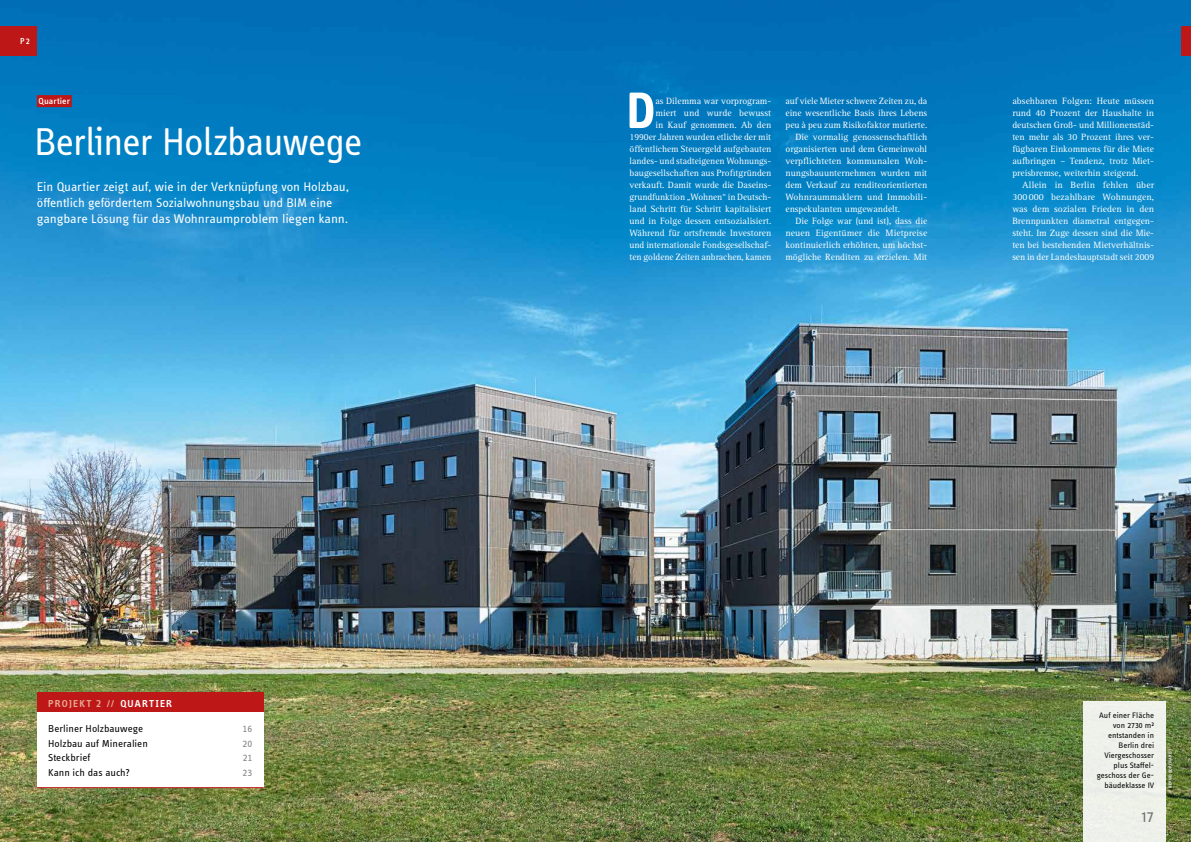
<style>
.page{position:relative;width:1191px;height:842px;background:#fff}
.page>*{position:absolute;margin:0;border:0;box-sizing:border-box;transform-origin:0 0}
.t1{font:700 52.9px "Info OT Text";color:#fff}
.t2{font:40px "Info OT Disp";letter-spacing:-.015em;color:#fff}
.t3{font:16px "Info OT Text";color:#6e6e6e;scale:1.05 1}
.t4{font:13px/16px "Info OT Text";letter-spacing:-.01em;color:#fff;scale:1.04 1}
.t5{font:10.4px "Info OT Text";letter-spacing:-.005em;color:#000;scale:1.05 1}
.t6{font:600 10.4px "Info OT Disp";letter-spacing:.11em;color:#e5aa94;scale:1.05 1}
.t7{font:10.4px "Info OT Text";color:#868786;scale:1.05 1}
.t8{font:9.4px/12px "Rotis Serif Pro";color:#fff;text-align:justify}
.t9{font:500 9px "Info OT Text";letter-spacing:.01em;color:#fff;scale:1.05 1}
.t10{font:500 9px "Info OT Text";letter-spacing:.01em;color:#fff}
.t11{font:8.2px/10px "Info OT Text";color:#000;text-align:right;scale:1.05 1}
.t12{font:500 4.5px "Info OT Text";letter-spacing:.035em;color:#fff;scale:1.05 1}
.s1{color:#fff}
</style>
<div class="page">
<img style="left:0;top:0;width:1191px;height:842px">
<div style="left:37px;top:692px;width:227px;height:20px;background:#be1717"></div>
<div style="left:37px;top:712px;width:227px;height:76px;background:#fff"></div>
<hr style="left:37px;top:787px;width:227px;height:1px;background:#be1717">
<div style="left:37px;top:95px;width:35px;height:12px;background:#be1717"></div>
<div style="left:0;top:26px;width:37px;height:30px;background:#be1717"></div>
<div style="left:1181px;top:26px;width:10px;height:30px;background:#be1717"></div>
<div style="left:1083px;top:701px;width:82px;height:141px;background:#eef1ea"></div>
<hr style="left:1169px;top:749px;width:3px;height:40px;background:#000;opacity:.35">
<p class="t10" style="left:20px;top:35px;width:11px">P2</p>
<p class="t9" style="left:39px;top:95px;width:31px">Quartier</p>
<h2 class="t2" style="left:34px;top:117px;width:329px">Berliner Holzbauwege</h2>
<h3 class="t4" style="left:37px;top:178px;width:302px">Ein Quartier zeigt auf, wie in der Verknüpfung von Holzbau, öffentlich gefördertem Sozialwohnungsbau und BIM eine gangbare Lösung für das Wohnraumproblem liegen kann.</h3>
<p class="t6" style="left:48px;top:697px;width:119px">PROJEKT 2 // <span class="s1">QUARTIER</span></p>
<p class="t5" style="left:48px;top:722px;width:92px">Berliner Holzbauwege</p>
<p class="t7" style="left:243px;top:722px;width:11px">16</p>
<p class="t5" style="left:48px;top:737px;width:96px">Holzbau auf Mineralien</p>
<p class="t7" style="left:242px;top:737px;width:11px">20</p>
<p class="t5" style="left:48px;top:751px;width:42px">Steckbrief</p>
<p class="t7" style="left:243px;top:751px;width:11px">21</p>
<p class="t5" style="left:48px;top:766px;width:79px">Kann ich das auch?</p>
<p class="t7" style="left:242px;top:766px;width:11px">23</p>
<h1 class="t1" style="left:626px;top:78px;width:30px">D</h1>
<p class="t8" style="left:629px;top:95px;width:143px;text-align:right">as Dilemma war vorprogram-<br>miert und wurde bewusst<br>in Kauf genommen. Ab den 1990er Jahren wurden etliche der mit öffentlichem Steuergeld aufgebauten landes- und stadteigenen Wohnungs&shy;baugesellschaften aus Profitgründen verkauft. Damit wurde die Daseins&shy;grundfunktion „Wohnen“ in Deutsch&shy;land Schritt für Schritt kapitalisiert und in Folge dessen entsozialisiert.<br>Während für ortsfremde Investoren und internationale Fondsgesellschaf&shy;ten goldene Zeiten anbrachen, kamen</p>
<p class="t8" style="left:785px;top:95px;width:143px">auf viele Mieter schwere Zeiten zu, da</p>
<p class="t8" style="left:785px;top:107px;width:143px">eine wesentliche Basis ihres Lebens</p>
<p class="t8" style="left:785px;top:119px;width:143px">peu à peu zum Risikofaktor mutierte.</p>
<p class="t8" style="left:795px;top:131px;width:133px">Die vormalig genossenschaftlich</p>
<p class="t8" style="left:785px;top:143px;width:143px">organisierten und dem Gemeinwohl</p>
<p class="t8" style="left:785px;top:155px;width:143px">verpflichteten kommunalen Woh-</p>
<p class="t8" style="left:785px;top:167px;width:143px">nungsbauunternehmen wurden mit</p>
<p class="t8" style="left:785px;top:179px;width:143px">dem Verkauf zu renditeorientierten</p>
<p class="t8" style="left:785px;top:191px;width:143px">Wohnraummaklern und Immobili-</p>
<p class="t8" style="left:785px;top:203px;width:116px">enspekulanten umgewandelt.</p>
<p class="t8" style="left:795px;top:215px;width:133px">Die Folge war (und ist), dass die</p>
<p class="t8" style="left:785px;top:227px;width:143px">neuen Eigentümer die Mietpreise</p>
<p class="t8" style="left:785px;top:239px;width:143px">kontinuierlich erhöhten, um höchst-</p>
<p class="t8" style="left:785px;top:251px;width:143px">mögliche Renditen zu erzielen. Mit</p>
<p class="t8" style="left:1012px;top:95px;width:143px">absehbaren Folgen: Heute müssen rund 40 Prozent der Haushalte in deutschen Groß- und Millionenstäd&shy;ten mehr als 30 Prozent ihres ver&shy;fügbaren Einkommens für die Miete aufbringen – Tendenz, trotz Miet&shy;preisbremse, weiterhin steigend.</p>
<p class="t8" style="left:1012px;top:179px;width:143px;text-indent:10px">Allein in Berlin fehlen über 300 000 bezahlbare Wohnungen, was dem sozialen Frieden in den Brennpunkten diametral entgegen&shy;steht. Im Zuge dessen sind die Mie&shy;ten bei bestehenden Mietverhältnis&shy;sen in der Landeshauptstadt seit 2009</p>
<p class="t11" style="left:1096px;top:710px;width:56px">Auf einer Fläche von 2730 m² entstanden in<br>Berlin drei<br>Viergeschosser plus Staffel&shy;geschoss der Ge&shy;bäudeklasse IV</p>
<h3 class="t3" style="left:1141px;top:807px;width:14px">17</h3>
<p class="t12" style="left:1167px;top:788px;width:38px;rotate:-90deg">BERND BORCHARDT</p>
</div>
